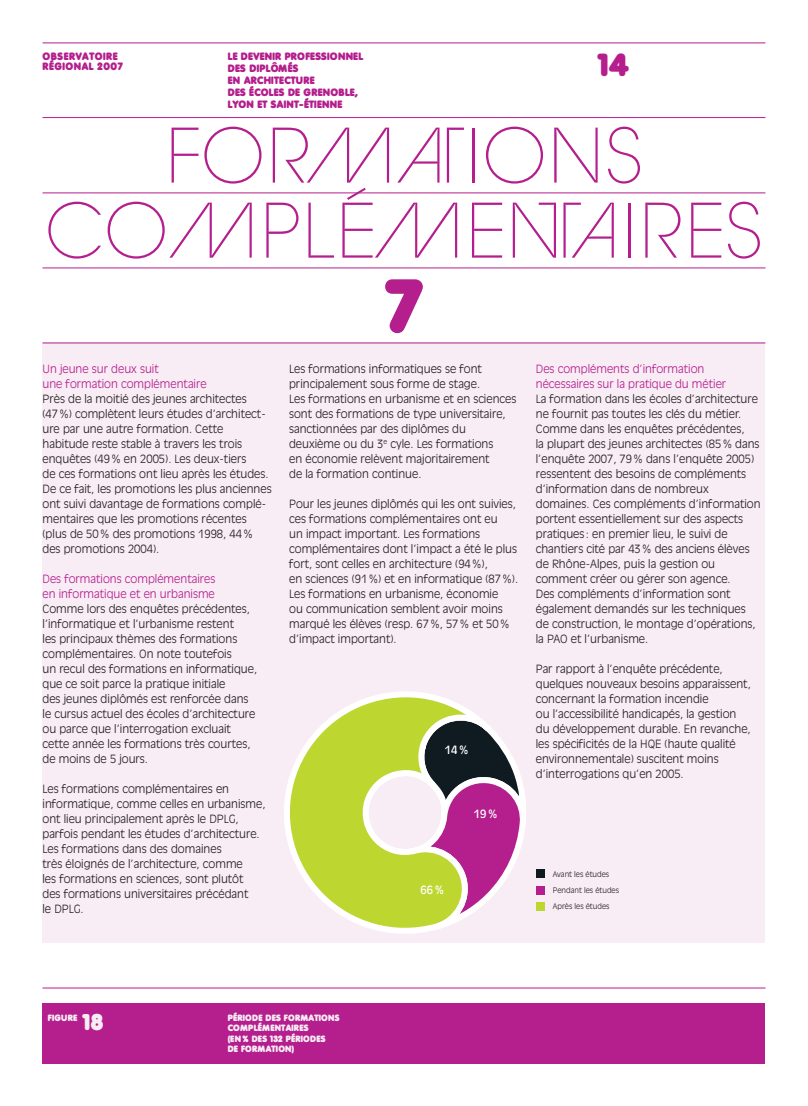
<style>
.page{position:relative;width:808px;height:1106px;background:#fff}
.page>*{position:absolute;margin:0;border:0;box-sizing:border-box;transform-origin:0 0}
.t1{font:200 75px/75px "Avant Garde";color:#b41e8d;text-align:center}
.t2{font:900 75px "VAG Rounded";color:#b41e8d}
.t3{font:900 31.5px "VAG Rounded";color:#b41e8d}
.t4{font:900 22.5px "VAG Rounded";color:#f8edf5}
.t5{font:300 11.25px/15px "Antique Olive";color:#231f20}
.t6{font:300 11.25px/15px "Antique Olive";color:#b41e8d}
.t7{font:11.25px "Antique Olive";color:#fff}
.t8{font:900 10.5px/12px "VAG Rounded";letter-spacing:.025em;color:#b41e8d}
.t9{font:900 10.5px/10.5px "VAG Rounded";letter-spacing:.05em;color:#b41e8d}
.t10{font:900 9px/10.5px "VAG Rounded";letter-spacing:.025em;color:#f8edf5}
.t11{font:300 7.5px/16px "Antique Olive";color:#231f20}
.s1{font-family:"Avant Garde Lig"}
</style>
<div class="page">
<div style="left:43px;top:343px;width:722px;height:599px;background:#f8edf5"></div>
<hr style="left:43px;top:193px;width:722px;height:1px;background:#b41e8d">
<hr style="left:43px;top:43px;width:722px;height:1px;background:#b41e8d">
<hr style="left:43px;top:117px;width:722px;height:1px;background:#b41e8d">
<hr style="left:43px;top:268px;width:722px;height:1px;background:#b41e8d">
<hr style="left:43px;top:343px;width:722px;height:1px;background:#b41e8d">
<div style="left:43px;top:1003px;width:722px;height:60px;background:#b41e8d"></div>
<hr style="left:43px;top:987px;width:722px;height:1px;background:#b41e8d">
<svg style="left:495px;top:732px;width:31px;height:161px"></svg>
<svg style="left:284px;top:691px;width:211px;height:242px"></svg>
<div style="left:536px;top:902px;width:8px;height:8px;background:#bed630"></div>
<div style="left:536px;top:886px;width:8px;height:8px;background:#b41e8d"></div>
<div style="left:536px;top:869px;width:8px;height:9px;background:#101a21"></div>
<p class="t9" style="left:43px;top:50px;width:82px">OBSERVATOIRE<br>RÉGIONAL 2007</p>
<p class="t8" style="left:228px;top:50px;width:137px">LE DEVENIR PROFESSIONNEL<br>DES DIPLÔMÉS<br>EN ARCHITECTURE<br>DES ÉCOLES DE GRENOBLE,<br>LYON ET SAINT-ÉTIENNE</p>
<h2 class="t3" style="left:598px;top:46px;width:32px">14</h2>
<h1 class="t1" style="left:44px;top:119px;width:721px">FOR<span class="s1">MA5</span>IONS<br>CO<span class="s1">M</span>PLÉ<span class="s1">M</span>E<span class="s1">NA</span>IRES</h1>
<h1 class="t2" style="left:386px;top:261px;width:38px">7</h1>
<p class="t6" style="left:43px;top:361px;width:166px">Un jeune sur deux suit<br>une formation complémentaire</p>
<p class="t5" style="left:43px;top:391px;width:231px">Près de la moitié des jeunes architectes (47%) complètent leurs études d’architect&shy;ure par une autre formation. Cette habitude reste stable à travers les trois enquêtes (49% en 2005). Les deux-tiers<br>de ces formations ont lieu après les études.<br>De ce fait, les promotions les plus anciennes ont suivi davantage de formations complé&shy;mentaires que les promotions récentes (plus de 50% des promotions 1998, 44% des promotions 2004).</p>
<p class="t6" style="left:43px;top:571px;width:174px">Des formations complémentaires en informatique et en urbanisme</p>
<p class="t5" style="left:43px;top:601px;width:216px">Comme lors des enquêtes précédentes, l’informatique et l’urbanisme restent<br>les principaux thèmes des formations complémentaires. On note toutefois<br>un recul des formations en informatique, que ce soit parce la pratique initiale<br>des jeunes diplômés est renforcée dans le cursus actuel des écoles d’architecture ou parce que l’interrogation excluait cette année les formations très courtes, de moins de 5 jours.</p>
<p class="t5" style="left:42px;top:781px;width:224px">Les formations complémentaires en informatique, comme celles en urbanisme, ont lieu principalement après le DPLG, parfois pendant les études d’architecture.<br>Les formations dans des domaines<br>très éloignés de l’architecture, comme<br>les formations en sciences, sont plutôt<br>des formations universitaires précédant<br>le DPLG.</p>
<p class="t5" style="left:289px;top:361px;width:229px">Les formations informatiques se font principalement sous forme de stage.<br>Les formations en urbanisme et en sciences sont des formations de type universitaire, sanctionnées par des diplômes du deuxième ou du 3<sup>e</sup> cyle. Les formations<br>en économie relèvent majoritairement<br>de la formation continue.</p>
<p class="t5" style="left:289px;top:496px;width:230px">Pour les jeunes diplômés qui les ont suivies, ces formations complémentaires ont eu<br>un impact important. Les formations complémentaires dont l’impact a été le plus fort, sont celles en architecture (94%),<br>en sciences (91%) et en informatique (87%).<br>Les formations en urbanisme, économie<br>ou communication semblent avoir moins marqué les élèves (resp. 67%, 57% et 50% d’impact important).</p>
<p class="t7" style="left:445px;top:745px;width:25px">14%</p>
<p class="t7" style="left:420px;top:884px;width:25px">66%</p>
<p class="t7" style="left:474px;top:809px;width:25px">19%</p>
<p class="t6" style="left:536px;top:361px;width:192px">Des compléments d’information nécessaires sur la pratique du métier</p>
<p class="t5" style="left:536px;top:391px;width:226px">La formation dans les écoles d’architecture ne fournit pas toutes les clés du métier.<br>Comme dans les enquêtes précédentes,<br>la plupart des jeunes architectes (85% dans l’enquête 2007, 79% dans l’enquête 2005) ressentent des besoins de compléments d’information dans de nombreux domaines. Ces compléments d’information portent essentiellement sur des aspects pratiques : en premier lieu, le suivi de chantiers cité par 43% des anciens élèves de Rhône-Alpes, puis la gestion ou comment créer ou gérer son agence.<br>Des compléments d’information sont également demandés sur les techniques de construction, le montage d’opérations, la PAO et l’urbanisme.</p>
<p class="t5" style="left:536px;top:661px;width:216px">Par rapport à l’enquête précédente, quelques nouveaux besoins apparaissent, concernant la formation incendie<br>ou l’accessibilité handicapés, la gestion du développement durable. En revanche, les spécificités de la HQE (haute qualité environnementale) suscitent moins d’interrogations qu’en 2005.</p>
<p class="t11" style="left:553px;top:866px;width:68px">Avant les études<br>Pendant les études<br>Après les études</p>
<p class="t10" style="left:48px;top:1012px;width:31px">FIGURE</p>
<h3 class="t4" style="left:83px;top:1008px;width:22px">18</h3>
<p class="t10" style="left:228px;top:1012px;width:113px">PÉRIODE DES FORMATIONS<br>COMPLÉMENTAIRES<br>(EN % DES 132 PÉRIODES<br>DE FORMATION)</p>
</div>
